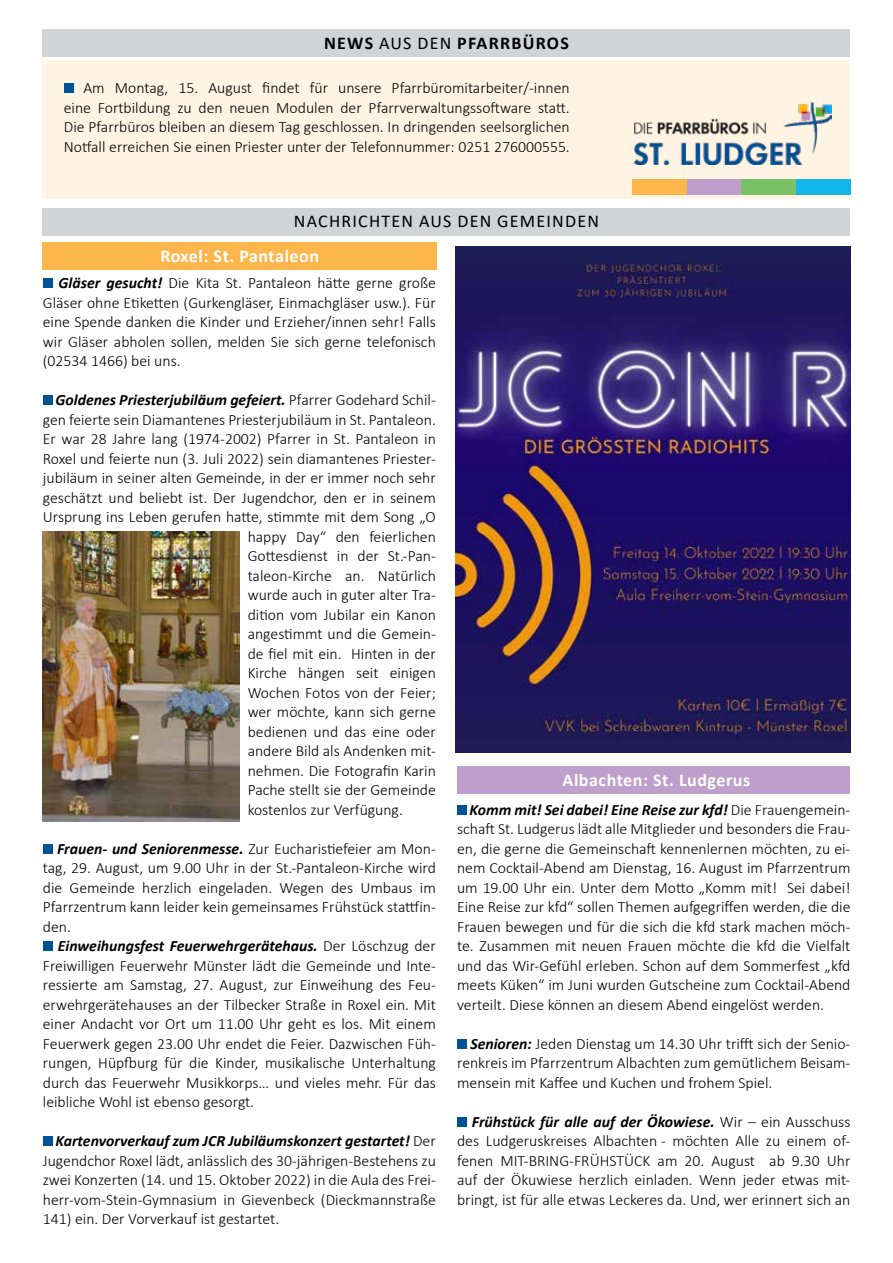
<style>
.page{position:relative;width:893px;height:1263px;background:#fff}
.page>*{position:absolute;margin:0;border:0;box-sizing:border-box;transform-origin:0 0}
.t1{font:700 18px "Calibri";letter-spacing:.03em;color:#fff}
.t2{font:18px "Calibri";letter-spacing:.07em;color:#000}
.t3{font:700 18px "Calibri";letter-spacing:.07em;color:#000}
.t4{font:300 15.75px/19.5px "Calibri";color:#000;text-align:justify}
.t5{font:italic 700 15.75px "Calibri";color:#000}
.s1{font-weight:400}
.s2{font-weight:700;font-style:italic}
.s3{font-weight:300;font-style:normal}
</style>
<div class="page">
<div style="left:43px;top:61px;width:807px;height:138px;background:#fff3e3"></div>
<div style="left:43px;top:242px;width:394px;height:28px;background:#fcb64c"></div>
<div style="left:43px;top:279px;width:9px;height:9px;background:#005496"></div>
<div style="left:43px;top:396px;width:9px;height:9px;background:#005496"></div>
<div style="left:43px;top:844px;width:9px;height:10px;background:#005496"></div>
<div style="left:43px;top:942px;width:9px;height:9px;background:#005496"></div>
<div style="left:43px;top:1137px;width:9px;height:9px;background:#005496"></div>
<div style="left:457px;top:805px;width:10px;height:9px;background:#005496"></div>
<div style="left:457px;top:1039px;width:10px;height:10px;background:#005496"></div>
<div style="left:457px;top:1117px;width:10px;height:10px;background:#005496"></div>
<div style="left:64px;top:84px;width:9px;height:9px;background:#005496"></div>
<div style="left:43px;top:208px;width:807px;height:28px;background:#d1d3d4"></div>
<img style="left:43px;top:531px;width:196px;height:291px">
<img style="left:455px;top:247px;width:395px;height:506px">
<div style="left:457px;top:766px;width:392px;height:28px;background:#be9eca"></div>
<div style="left:633px;top:179px;width:54px;height:16px;background:#fcb64c"></div>
<div style="left:687px;top:179px;width:55px;height:16px;background:#be9eca"></div>
<div style="left:742px;top:179px;width:54px;height:16px;background:#79c366"></div>
<div style="left:796px;top:179px;width:54px;height:16px;background:#13b6eb"></div>
<img style="left:635px;top:102px;width:196px;height:62px">
<div style="left:43px;top:29px;width:807px;height:27px;background:#d1d3d4"></div>
<p class="t3" style="left:324px;top:30px;width:246px">NEWS <span class="s1">AUS DEN</span> PFARRBÜROS</p>
<p class="t4" style="left:64px;top:78px;width:508px;text-indent:20px">Am Montag, 15. August findet für unsere Pfarrbüromitarbeiter/-innen eine Fortbildung zu den neuen Modulen der Pfarrverwaltungssoftware statt.<br>Die Pfarrbüros bleiben an diesem Tag geschlossen. In dringenden seelsorglichen Notfall erreichen Sie einen Priester unter der Telefonnummer: 0251 276000555.</p>
<p class="t2" style="left:294px;top:209px;width:307px">NACHRICHTEN AUS DEN GEMEINDEN</p>
<p class="t1" style="left:160px;top:244px;width:160px">Roxel: St. Pantaleon</p>
<p class="t4" style="left:43px;top:273px;width:394px;text-indent:16px"><span class="s2">Gläser gesucht!</span> Die Kita St. Pantaleon hätte gerne große Gläser ohne Etiketten (Gurkengläser, Einmachgläser usw.). Für eine Spende danken die Kinder und Erzieher/innen sehr! Falls wir Gläser abholen sollen, melden Sie sich gerne telefonisch (02534 1466) bei uns.</p>
<p class="t5" style="left:56px;top:389px;width:382px">Goldenes Priesterjubiläum gefeiert. <span class="s3">Pfarrer Godehard Schil-</span></p>
<p class="t4" style="left:43px;top:409px;width:394px">gen feierte sein Diamantenes Priesterjubiläum in St. Pantaleon.</p>
<p class="t4" style="left:43px;top:429px;width:394px">Er war 28 Jahre lang (1974-2002) Pfarrer in St. Pantaleon in</p>
<p class="t4" style="left:43px;top:448px;width:394px">Roxel und feierte nun (3. Juli 2022) sein diamantenes Priester-</p>
<p class="t4" style="left:43px;top:468px;width:394px">jubiläum in seiner alten Gemeinde, in der er immer noch sehr</p>
<p class="t4" style="left:43px;top:487px;width:394px">geschätzt und beliebt ist. Der Jugendchor, den er in seinem</p>
<p class="t4" style="left:43px;top:507px;width:394px">Ursprung ins Leben gerufen hatte, stimmte mit dem Song „O</p>
<p class="t4" style="left:248px;top:526px;width:190px">happy Day“ den feierlichen</p>
<p class="t4" style="left:248px;top:546px;width:190px">Gottesdienst in der St.-Pan-</p>
<p class="t4" style="left:248px;top:565px;width:190px">taleon-Kirche an. Natürlich</p>
<p class="t4" style="left:248px;top:585px;width:190px">wurde auch in guter alter Tra-</p>
<p class="t4" style="left:248px;top:604px;width:190px">dition vom Jubilar ein Kanon</p>
<p class="t4" style="left:248px;top:624px;width:190px">angestimmt und die Gemein-</p>
<p class="t4" style="left:248px;top:643px;width:190px">de fiel mit ein. Hinten in der</p>
<p class="t4" style="left:248px;top:663px;width:190px">Kirche hängen seit einigen</p>
<p class="t4" style="left:248px;top:682px;width:190px">Wochen Fotos von der Feier;</p>
<p class="t4" style="left:248px;top:702px;width:190px">wer möchte, kann sich gerne</p>
<p class="t4" style="left:248px;top:721px;width:190px">bedienen und das eine oder</p>
<p class="t4" style="left:248px;top:741px;width:190px">andere Bild als Andenken mit-</p>
<p class="t4" style="left:248px;top:760px;width:190px">nehmen. Die Fotografin Karin</p>
<p class="t4" style="left:248px;top:780px;width:190px">Pache stellt sie der Gemeinde</p>
<p class="t4" style="left:248px;top:799px;width:157px">kostenlos zur Verfügung.</p>
<p class="t4" style="left:43px;top:838px;width:394px;text-indent:14px"><span class="s2">Frauen- und Seniorenmesse.</span> Zur Eucharistiefeier am Mon&shy;tag, 29. August, um 9.00 Uhr in der St.-Pantaleon-Kirche wird die Gemeinde herzlich eingeladen. Wegen des Umbaus im Pfarrzentrum kann leider kein gemeinsames Frühstück stattfin&shy;den.</p>
<p class="t4" style="left:43px;top:936px;width:394px;text-indent:15px"><span class="s2">Einweihungsfest Feuerwehrgerätehaus.</span> Der Löschzug der Freiwilligen Feuerwehr Münster lädt die Gemeinde und Inte&shy;ressierte am Samstag, 27. August, zur Einweihung des Feu&shy;erwehrgerätehauses an der Tilbecker Straße in Roxel ein. Mit einer Andacht vor Ort um 11.00 Uhr geht es los. Mit einem Feuerwerk gegen 23.00 Uhr endet die Feier. Dazwischen Füh&shy;rungen, Hüpfburg für die Kinder, musikalische Unterhaltung durch das Feuerwehr Musikkorps… und vieles mehr. Für das leibliche Wohl ist ebenso gesorgt.</p>
<p class="t4" style="left:43px;top:1131px;width:394px;text-indent:13px"><span class="s2">Kartenvorverkauf zum JCR Jubiläumskonzert gestartet!</span> Der Jugendchor Roxel lädt, anlässlich des 30-jährigen-Bestehens zu zwei Konzerten (14. und 15. Oktober 2022) in die Aula des Frei&shy;herr-vom-Stein-Gymnasium in Gievenbeck (Dieckmannstraße 141) ein. Der Vorverkauf ist gestartet.</p>
<p class="t1" style="left:563px;top:768px;width:189px">Albachten: St. Ludgerus</p>
<p class="t4" style="left:457px;top:799px;width:395px;text-indent:12px"><span class="s2">Komm mit! Sei dabei! Eine Reise zur kfd!</span> Die Frauengemein&shy;schaft St. Ludgerus lädt alle Mitglieder und besonders die Frau&shy;en, die gerne die Gemeinschaft kennenlernen möchten, zu ei&shy;nem Cocktail-Abend am Dienstag, 16. August im Pfarrzentrum um 19.00 Uhr ein. Unter dem Motto „Komm mit! Sei dabei!<br>Eine Reise zur kfd“ sollen Themen aufgegriffen werden, die die Frauen bewegen und für die sich die kfd stark machen möch&shy;te. Zusammen mit neuen Frauen möchte die kfd die Vielfalt und das Wir-Gefühl erleben. Schon auf dem Sommerfest „kfd meets Küken“ im Juni wurden Gutscheine zum Cocktail-Abend verteilt. Diese können an diesem Abend eingelöst werden.</p>
<p class="t4" style="left:457px;top:1033px;width:395px;text-indent:13px"><span class="s2">Senioren:</span> Jeden Dienstag um 14.30 Uhr trifft sich der Senio&shy;renkreis im Pfarrzentrum Albachten zum gemütlichem Beisam&shy;mensein mit Kaffee und Kuchen und frohem Spiel.</p>
<p class="t4" style="left:457px;top:1111px;width:395px;text-indent:15px"><span class="s2">Frühstück für alle auf der Ökowiese.</span> Wir – ein Ausschuss des Ludgeruskreises Albachten - möchten Alle zu einem of&shy;fenen MIT-BRING-FRÜHSTÜCK am 20. August ab 9.30 Uhr auf der Ökuwiese herzlich einladen. Wenn jeder etwas mit&shy;bringt, ist für alle etwas Leckeres da. Und, wer erinnert sich an</p>
</div>
